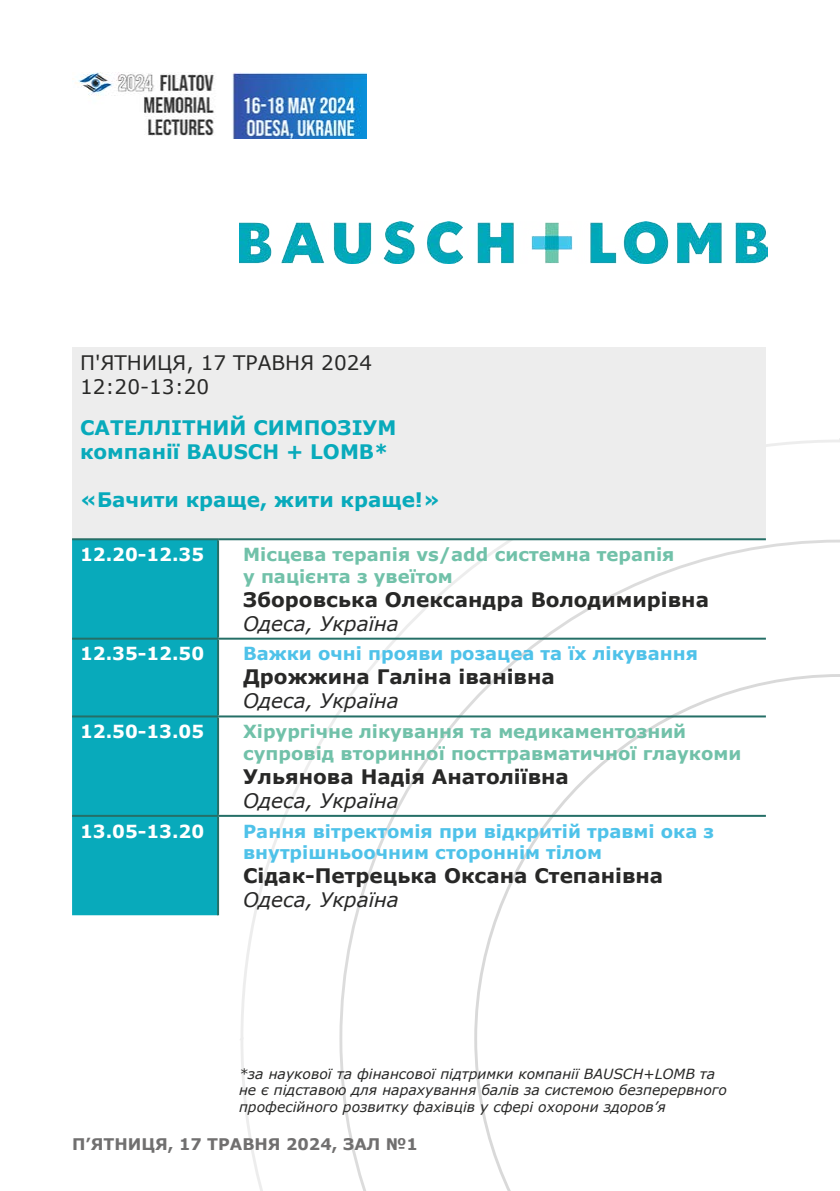
<style>
.page{position:relative;width:840px;height:1191px;background:#fff}
.page>*{position:absolute;margin:0;border:0;box-sizing:border-box;transform-origin:0 0}
.t1{font:700 20px "Verdana";color:#282827}
.t2{font:700 20px/24px "Verdana";color:#08aabb}
.t3{font:italic 20px "Verdana";color:#282827}
.t4{font:20px/24px "Verdana";color:#282827}
.t5{font:700 18px/21.6px "Verdana";color:#71c1a9}
.t6{font:700 18px/21.6px "Verdana";color:#4fc2e9}
.t7{font:700 18px "Verdana";color:#fff}
.t8{font:700 16px "Verdana";color:#706f6f}
.t9{font:italic 14px/16.8px "Verdana";color:#282827}
</style>
<div class="page">
<svg style="left:239px;top:438px;width:600px;height:753px"></svg>
<img style="left:72px;top:72px;width:294px;height:66px">
<div style="left:72px;top:347px;width:693px;height:192px;background:#ededed"></div>
<div style="left:72px;top:540px;width:145px;height:375px;background:#08aabb"></div>
<hr style="left:72px;top:538px;width:146px;height:2px;background:#256f67">
<hr style="left:218px;top:538px;width:547px;height:2px;background:#256f67">
<hr style="left:217px;top:540px;width:2px;height:97px;background:#256f67">
<hr style="left:72px;top:637px;width:146px;height:2px;background:#256f67">
<hr style="left:218px;top:637px;width:547px;height:2px;background:#256f67">
<hr style="left:217px;top:639px;width:2px;height:76px;background:#256f67">
<hr style="left:72px;top:715px;width:146px;height:2px;background:#256f67">
<hr style="left:218px;top:715px;width:547px;height:2px;background:#256f67">
<hr style="left:217px;top:717px;width:2px;height:98px;background:#256f67">
<hr style="left:72px;top:815px;width:146px;height:2px;background:#256f67">
<hr style="left:218px;top:815px;width:547px;height:2px;background:#256f67">
<hr style="left:217px;top:817px;width:2px;height:98px;background:#256f67">
<img style="left:239px;top:221px;width:528px;height:43px">
<h1 class="t4" style="left:80px;top:351px;width:293px">П'ЯТНИЦЯ, 17 ТРАВНЯ 2024<br>12:20-13:20</h1>
<h1 class="t2" style="left:80px;top:415px;width:317px">САТЕЛЛІТНИЙ СИМПОЗІУМ компанії BAUSCH + LOMB*</h1>
<h1 class="t2" style="left:80px;top:487px;width:361px">«Бачити краще, жити краще!»</h1>
<p class="t7" style="left:80px;top:542px;width:126px">12.20-12.35</p>
<p class="t5" style="left:243px;top:543px;width:433px">Місцева терапія vs/add системна терапія у пацієнта з увеїтом</p>
<h1 class="t1" style="left:243px;top:585px;width:467px">Зборовська Олександра Володимирівна</h1>
<h1 class="t3" style="left:243px;top:609px;width:157px">Одеса, Україна</h1>
<p class="t7" style="left:80px;top:641px;width:126px">12.35-12.50</p>
<p class="t6" style="left:243px;top:642px;width:456px">Важки очні прояви розацеа та їх лікування</p>
<h1 class="t1" style="left:243px;top:663px;width:313px">Дрожжина Галіна іванівна</h1>
<h1 class="t3" style="left:243px;top:687px;width:157px">Одеса, Україна</h1>
<p class="t7" style="left:80px;top:719px;width:126px">12.50-13.05</p>
<p class="t5" style="left:243px;top:720px;width:499px">Хірургічне лікування та медикаментозний супровід вторинної посттравматичної глаукоми</p>
<h1 class="t1" style="left:243px;top:762px;width:327px">Ульянова Надія Анатоліївна</h1>
<h1 class="t3" style="left:243px;top:787px;width:157px">Одеса, Україна</h1>
<p class="t7" style="left:80px;top:818px;width:126px">13.05-13.20</p>
<p class="t6" style="left:243px;top:820px;width:472px">Рання вітректомія при відкритій травмі ока з внутрішньоочним стороннім тілом</p>
<h1 class="t1" style="left:243px;top:861px;width:421px">Сідак-Петрецька Оксана Степанівна</h1>
<h1 class="t3" style="left:243px;top:886px;width:157px">Одеса, Україна</h1>
<p class="t9" style="left:239px;top:1065px;width:489px">*за наукової та фінансової підтримки компанії BAUSCH+LOMB та не є підставою для нарахування балів за системою безперервного професійного розвитку фахівців у сфері охорони здоров’я</p>
<p class="t8" style="left:72px;top:1133px;width:347px">П’ЯТНИЦЯ, 17 ТРАВНЯ 2024, ЗАЛ №1</p>
</div>
